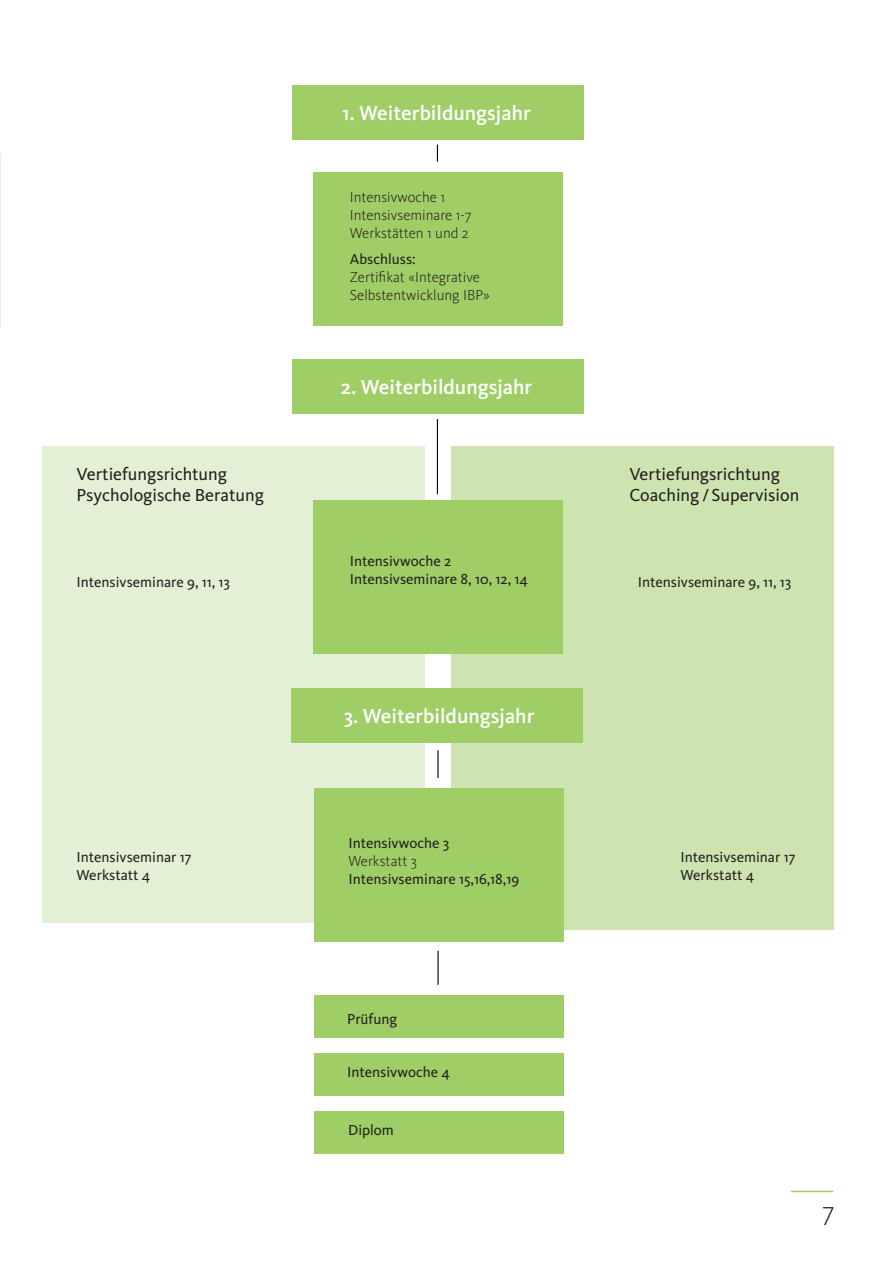
<style>
.page{position:relative;width:893px;height:1263px;background:#fff}
.page>*{position:absolute;margin:0;border:0;box-sizing:border-box;transform-origin:0 0}
.t1{font:300 27px "Kievit OT";color:#231f20}
.t2{font:500 21px "Kievit OT";color:#fff}
.t3{font:18px/21.6px "Kievit OT";color:#231f20}
.t4{font:15px/18px "Kievit OT";color:#231f20}
.t5{font:300 15px/18px "Kievit OT";color:#231f20}
</style>
<div class="page">
<hr style="left:791px;top:1191px;width:42px;height:1px;background:#9fce66">
<div style="left:292px;top:85px;width:292px;height:54px;background:#9fce66"></div>
<svg style="left:437px;top:145px;width:1px;height:17px"></svg>
<div style="left:313px;top:173px;width:250px;height:153px;background:#9fce66"></div>
<div style="left:451px;top:446px;width:382px;height:477px;background:#cee4b0"></div>
<div style="left:43px;top:446px;width:382px;height:477px;background:#e4f0d5"></div>
<div style="left:292px;top:359px;width:292px;height:54px;background:#9fce66"></div>
<div style="left:313px;top:500px;width:250px;height:153px;background:#9fce66"></div>
<div style="left:291px;top:689px;width:292px;height:54px;background:#9fce66"></div>
<div style="left:451px;top:809px;width:382px;height:120px;background:#cee4b0"></div>
<div style="left:314px;top:789px;width:250px;height:153px;background:#9fce66"></div>
<div style="left:314px;top:995px;width:250px;height:42px;background:#9fce66"></div>
<div style="left:314px;top:1053px;width:250px;height:42px;background:#9fce66"></div>
<div style="left:314px;top:1111px;width:250px;height:42px;background:#9fce66"></div>
<hr style="left:437px;top:419px;width:1px;height:75px;background:#000">
<hr style="left:437px;top:750px;width:2px;height:28px;background:#000">
<hr style="left:437px;top:951px;width:2px;height:34px;background:#000">
<h2 class="t2" style="left:342px;top:101px;width:190px">1. Weiterbildungsjahr</h2>
<p class="t5" style="left:350px;top:188px;width:123px">Intensivwoche 1<br>Intensivseminare 1-7<br>Werkstätten 1 und 2</p>
<p class="t4" style="left:350px;top:251px;width:67px">Abschluss:</p>
<p class="t5" style="left:350px;top:269px;width:142px">Zertifikat «Integrative<br>Selbstentwicklung IBP»</p>
<h2 class="t2" style="left:341px;top:374px;width:193px">2. Weiterbildungsjahr</h2>
<p class="t3" style="left:77px;top:463px;width:189px">Vertiefungsrichtung<br>Psychologische Beratung</p>
<p class="t3" style="left:629px;top:463px;width:172px">Vertiefungsrichtung<br>Coaching/Supervision</p>
<p class="t4" style="left:77px;top:573px;width:155px">Intensivseminare 9, 11, 13</p>
<p class="t4" style="left:350px;top:552px;width:180px">Intensivwoche 2<br>Intensivseminare 8, 10, 12, 14</p>
<h2 class="t2" style="left:344px;top:704px;width:192px">3. Weiterbildungsjahr</h2>
<p class="t4" style="left:638px;top:573px;width:155px">Intensivseminare 9, 11, 13</p>
<p class="t4" style="left:348px;top:834px;width:102px">Intensivwoche 3</p>
<p class="t5" style="left:348px;top:852px;width:70px">Werkstatt 3</p>
<p class="t4" style="left:348px;top:870px;width:172px">Intensivseminare 15,16,18,19</p>
<p class="t4" style="left:77px;top:848px;width:117px">Intensivseminar 17<br>Werkstatt 4</p>
<p class="t4" style="left:680px;top:848px;width:117px">Intensivseminar 17<br>Werkstatt 4</p>
<p class="t4" style="left:347px;top:1010px;width:51px">Prüfung</p>
<p class="t4" style="left:347px;top:1063px;width:104px">Intensivwoche 4</p>
<p class="t4" style="left:348px;top:1121px;width:47px">Diplom</p>
<h1 class="t1" style="left:823px;top:1196px;width:13px">7</h1>
</div>
